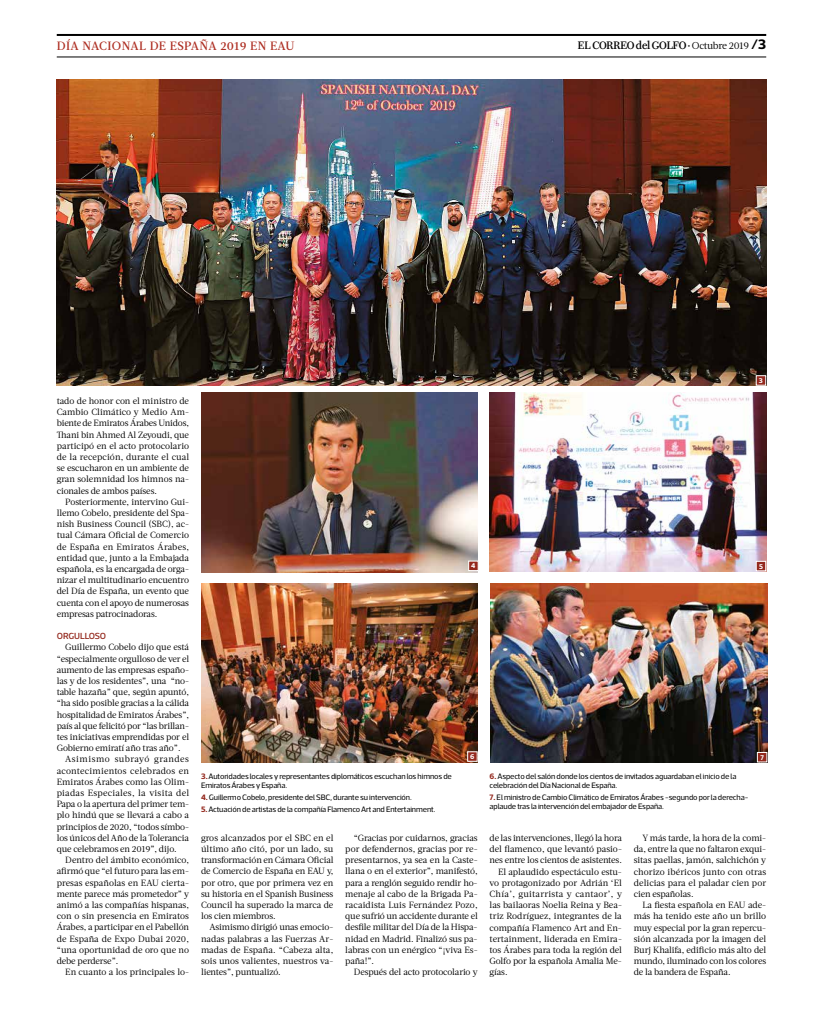
<style>
.page{position:relative;width:823px;height:1021px;background:#fff}
.page>*{position:absolute;margin:0;border:0;box-sizing:border-box;transform-origin:0 0}
.t1{font:500 12px "Caponi Display";letter-spacing:-.02em;color:#000}
.t2{font:500 12px "Acta";letter-spacing:.03em;color:#ae2f23}
.t3{font:9px/11.2px "Acta";letter-spacing:-.01em;color:#000;text-align:justify}
.t4{font:9px "Acta";letter-spacing:.025em;color:#000}
.t5{font:9px "Acta";letter-spacing:.02em;color:#000}
.t6{font:9px "Acta";letter-spacing:.01em;color:#000}
.t7{font:9px "Acta";letter-spacing:.055em;color:#000}
.t8{font:500 9px "Acto";letter-spacing:-.015em;color:#94291e}
.t9{font:8px/9px "Acto";letter-spacing:-.015em;color:#000}
.t10{font:700 7px "Acto";color:#fff}
.s1{font-family:"Acta";font-weight:400;font-size:10px}
.s2{font-family:"Acto";font-weight:700;font-size:14px}
.s3{font-weight:700;color:#94291e}
</style>
<div class="page">
<hr style="left:57px;top:57px;width:708px;height:1px;background:#000">
<hr style="left:57px;top:34px;width:708px;height:2px;background:#000">
<img style="left:489px;top:393px;width:276px;height:178px">
<img style="left:201px;top:393px;width:276px;height:179px">
<img style="left:57px;top:79px;width:708px;height:307px">
<svg style="left:754px;top:560px;width:12px;height:12px"></svg>
<svg style="left:754px;top:375px;width:12px;height:11px"></svg>
<svg style="left:467px;top:560px;width:12px;height:11px"></svg>
<img style="left:490px;top:583px;width:276px;height:179px">
<img style="left:201px;top:583px;width:276px;height:179px">
<svg style="left:466px;top:750px;width:12px;height:12px"></svg>
<svg style="left:756px;top:751px;width:11px;height:12px"></svg>
<h1 class="t2" style="left:57px;top:39px;width:239px">DÍA NACIONAL DE ESPAÑA 2019 EN EAU</h1>
<h1 class="t1" style="left:577px;top:37px;width:190px">EL CORREO del GOLFO · <span class="s1">Octubre 2019</span> <span class="s2">/3</span></h1>
<p class="t3" style="left:57px;top:395px;width:134px">tado de honor con el ministro de Cambio Climático y Medio Am&shy;biente de Emiratos Árabes Unidos, Thani bin Ahmed Al Zeyoudi, que participó en el acto protocolario de la recepción, durante el cual se escucharon en un ambiente de gran solemnidad los himnos na&shy;cionales de ambos países.</p>
<p class="t3" style="left:57px;top:496px;width:134px;text-indent:9px">Posteriormente, intervino Gui&shy;llemo Cobelo, presidente del Spa&shy;nish Business Council (SBC), ac&shy;tual Cámara Oficial de Comercio de España en Emiratos Árabes, entidad que, junto a la Embajada española, es la encargada de orga&shy;nizar el multitudinario encuentro del Día de España, un evento que cuenta con el apoyo de numerosas empresas patrocinadoras.</p>
<p class="t8" style="left:57px;top:631px;width:51px">ORGULLOSO</p>
<p class="t3" style="left:65px;top:641px;width:125px">Guillermo Cobelo dijo que está</p>
<p class="t3" style="left:57px;top:653px;width:134px">“especialmente orgulloso de ver el</p>
<p class="t3" style="left:57px;top:664px;width:134px">aumento de las empresas españo-</p>
<p class="t3" style="left:57px;top:675px;width:134px">las y de los residentes”, una “no-</p>
<p class="t3" style="left:57px;top:686px;width:134px">table hazaña” que, según apuntó,</p>
<p class="t3" style="left:57px;top:697px;width:134px">“ha sido posible gracias a la cálida</p>
<p class="t3" style="left:57px;top:709px;width:134px">hospitalidad de Emiratos Árabes”,</p>
<p class="t3" style="left:57px;top:720px;width:134px">país al que felicitó por “las brillan-</p>
<p class="t3" style="left:57px;top:731px;width:134px">tes iniciativas emprendidas por el</p>
<p class="t3" style="left:57px;top:742px;width:125px">Gobierno emiratí año tras año”.</p>
<p class="t7" style="left:65px;top:754px;width:125px">Asimismo subrayó grandes</p>
<p class="t5" style="left:57px;top:765px;width:134px">acontecimientos celebrados en</p>
<p class="t3" style="left:57px;top:776px;width:134px">Emiratos Árabes como las Olim-</p>
<p class="t4" style="left:57px;top:787px;width:134px">piadas Especiales, la visita del</p>
<p class="t3" style="left:57px;top:798px;width:134px">Papa o la apertura del primer tem-</p>
<p class="t3" style="left:57px;top:809px;width:134px">plo hindú que se llevará a cabo a</p>
<p class="t3" style="left:57px;top:821px;width:134px">principios de 2020, “todos símbo-</p>
<p class="t3" style="left:57px;top:832px;width:134px">los únicos del Año de la Tolerancia</p>
<p class="t3" style="left:57px;top:843px;width:121px">que celebramos en 2019”, dijo.</p>
<p class="t3" style="left:65px;top:854px;width:125px">Dentro del ámbito económico,</p>
<p class="t3" style="left:57px;top:865px;width:134px">afirmó que “el futuro para las em-</p>
<p class="t3" style="left:57px;top:877px;width:134px">presas españolas en EAU cierta-</p>
<p class="t3" style="left:57px;top:888px;width:134px">mente parece más prometedor” y</p>
<p class="t3" style="left:57px;top:899px;width:134px">animó a las compañías hispanas,</p>
<p class="t3" style="left:57px;top:910px;width:134px">con o sin presencia en Emiratos</p>
<p class="t3" style="left:57px;top:921px;width:134px">Árabes, a participar en el Pabellón</p>
<p class="t6" style="left:57px;top:933px;width:134px">de España de Expo Dubai 2020,</p>
<p class="t3" style="left:57px;top:944px;width:134px">“una oportunidad de oro que no</p>
<p class="t3" style="left:57px;top:955px;width:63px">debe perderse”.</p>
<p class="t3" style="left:65px;top:966px;width:125px">En cuanto a los principales lo-</p>
<p class="t10" style="left:471px;top:562px;width:6px">4</p>
<p class="t10" style="left:758px;top:376px;width:6px">3</p>
<p class="t10" style="left:758px;top:562px;width:5px">5</p>
<p class="t9" style="left:201px;top:772px;width:252px"><span class="s3">3.</span>Autoridades locales y representantes diplomáticos escuchan los himnos de<br>Emiratos Árabes y España.</p>
<p class="t9" style="left:201px;top:791px;width:236px;line-height:11.8px"><span class="s3">4.</span>Guillermo Cobelo, presidente del SBC, durante su intervención.<br><span class="s3">5.</span>Actuación de artistas de la compañía Flamenco Art and Entertainment.</p>
<p class="t10" style="left:470px;top:752px;width:6px">6</p>
<p class="t10" style="left:759px;top:753px;width:5px">7</p>
<p class="t9" style="left:489px;top:772px;width:248px"><span class="s3">6.</span>Aspecto del salón donde los cientos de invitados aguardaban el inicio de la celebración del Día Nacional de España.</p>
<p class="t9" style="left:489px;top:792px;width:260px"><span class="s3">7.</span>El ministro de Cambio Climático de Emiratos Árabes -segundo por la derecha&shy;aplaude tras la intervención del embajador de España.</p>
<p class="t3" style="left:201px;top:832px;width:134px">gros alcanzados por el SBC en el último año citó, por un lado, su transformación en Cámara Oficial de Comercio de España en EAU y, por otro, que por primera vez en su historia en el Spanish Business Council ha superado la marca de los cien miembros.</p>
<p class="t3" style="left:201px;top:921px;width:134px;text-indent:9px">Asimismo dirigió unas emocio&shy;nadas palabras a las Fuerzas Ar&shy;madas de España. “Cabeza alta, sois unos valientes, nuestros va&shy;lientes”, puntualizó.</p>
<p class="t3" style="left:345px;top:832px;width:134px;text-indent:9px">“Gracias por cuidarnos, gracias por defendernos, gracias por re&shy;presentarnos, ya sea en la Caste&shy;llana o en el exterior”, manifestó, para a renglón seguido rendir ho&shy;menaje al cabo de la Brigada Pa&shy;racaidista Luis Fernández Pozo, que sufrió un accidente durante el desfile militar del Día de la Hispa&shy;nidad en Madrid. Finalizó sus pa&shy;labras con un enérgico “¡viva Es&shy;paña!”.</p>
<p class="t3" style="left:353px;top:966px;width:125px">Después del acto protocolario y</p>
<p class="t3" style="left:489px;top:832px;width:134px">de las intervenciones, llegó la hora</p>
<p class="t3" style="left:489px;top:843px;width:134px">del flamenco, que levantó pasio-</p>
<p class="t3" style="left:489px;top:854px;width:134px">nes entre los cientos de asistentes.</p>
<p class="t3" style="left:498px;top:865px;width:125px">El aplaudido espectáculo estu-</p>
<p class="t3" style="left:489px;top:877px;width:134px">vo protagonizado por Adrián ‘El</p>
<p class="t4" style="left:489px;top:888px;width:134px">Chía’, guitarrista y cantaor’, y</p>
<p class="t3" style="left:489px;top:899px;width:134px">las bailaoras Noelia Reina y Bea-</p>
<p class="t3" style="left:489px;top:910px;width:134px">triz Rodríguez, integrantes de la</p>
<p class="t3" style="left:489px;top:921px;width:134px">compañía Flamenco Art and En-</p>
<p class="t3" style="left:489px;top:933px;width:134px">tertainment, liderada en Emira-</p>
<p class="t3" style="left:489px;top:944px;width:134px">tos Árabes para toda la región del</p>
<p class="t3" style="left:489px;top:955px;width:134px">Golfo por la española Amalia Me-</p>
<p class="t3" style="left:489px;top:966px;width:19px">gías.</p>
<p class="t3" style="left:633px;top:832px;width:134px;text-indent:9px">Y más tarde, la hora de la comi&shy;da, entre la que no faltaron exqui&shy;sitas paellas, jamón, salchichón y chorizo ibéricos junto con otras delicias para el paladar cien por cien españolas.</p>
<p class="t3" style="left:633px;top:899px;width:134px;text-indent:9px">La fiesta española en EAU ade&shy;más ha tenido este año un brillo muy especial por la gran repercu&shy;sión alcanzada por la imagen del Burj Khalifa, edificio más alto del mundo, iluminado con los colores de la bandera de España.</p>
</div>
